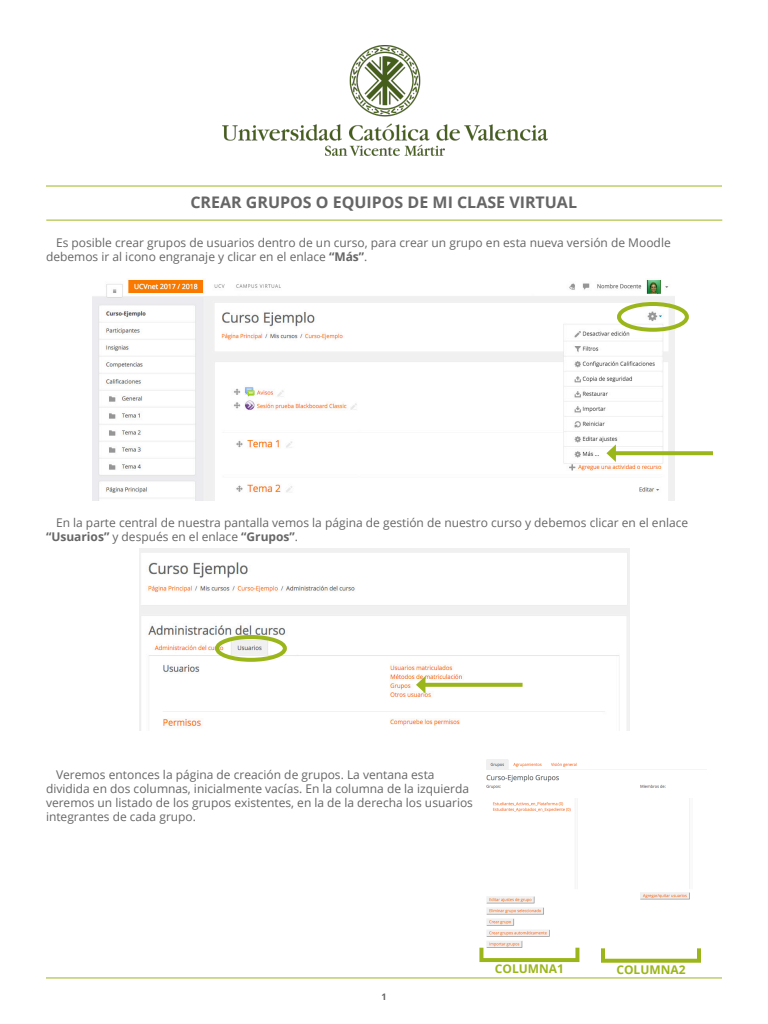
<style>
.page{position:relative;width:768px;height:1024px;background:#fff}
.page>*{position:absolute;margin:0;border:0;box-sizing:border-box;transform-origin:0 0}
.t1{font:700 16px "Open Sans";color:#666}
.texto{font:12px/14px "Open Sans";color:#666}
.Subtítulo{font:700 12px "Open Sans";color:#9bb61b}
.t2{font:700 9px "Open Sans";color:#666}
.s1{font-weight:700}
</style>
<div class="page">
<hr style="left:46px;top:220px;width:676px;height:1px;background:#9bb61b">
<img style="left:222px;top:46px;width:325px;height:109px">
<hr style="left:46px;top:186px;width:676px;height:1px;background:#9bb61b">
<hr style="left:46px;top:977px;width:676px;height:1px;background:#9bb61b">
<img style="left:93px;top:279px;width:582px;height:222px">
<div style="left:617px;top:302px;width:72px;height:30px;border:4px solid #9bb61b;border-radius:50%"></div>
<svg style="left:616px;top:451px;width:97px;height:4px"></svg>
<svg style="left:606px;top:444px;width:10px;height:18px"></svg>
<img style="left:139px;top:548px;width:491px;height:183px">
<div style="left:215px;top:635px;width:72px;height:27px;border:4px solid #9bb61b;border-radius:50%"></div>
<svg style="left:425px;top:683px;width:98px;height:4px"></svg>
<svg style="left:416px;top:676px;width:9px;height:18px"></svg>
<img style="left:486px;top:759px;width:204px;height:192px">
<div style="left:479px;top:946px;width:100px;height:16px;border:4px solid #9bb61b"></div>
<div style="left:601px;top:946px;width:100px;height:17px;border:4px solid #9bb61b"></div>
<h1 class="t1" style="left:190px;top:191px;width:388px">CREAR GRUPOS O EQUIPOS DE MI CLASE VIRTUAL</h1>
<p class="texto" style="left:46px;top:235px;width:626px;text-indent:10px">Es posible crear grupos de usuarios dentro de un curso, para crear un grupo en esta nueva versión de Moodle debemos ir al icono engranaje y clicar en el enlace <span class="s1">“Más”</span>.</p>
<p class="texto" style="left:46px;top:515px;width:644px;text-indent:10px">En la parte central de nuestra pantalla vemos la página de gestión de nuestro curso y debemos clicar en el enlace <span class="s1">“Usuarios”</span> y después en el enlace <span class="s1">“Grupos”</span>.</p>
<p class="texto" style="left:46px;top:767px;width:429px;text-indent:10px">Veremos entonces la página de creación de grupos. La ventana esta dividida en dos columnas, inicialmente vacías. En la columna de la izquierda veremos un listado de los grupos existentes, en la de la derecha los usuarios integrantes de cada grupo.</p>
<p class="t2" style="left:381px;top:990px;width:7px">1</p>
<p class="Subtítulo" style="left:495px;top:961px;width:71px">COLUMNA1</p>
<p class="Subtítulo" style="left:616px;top:961px;width:71px">COLUMNA2</p>
</div>
